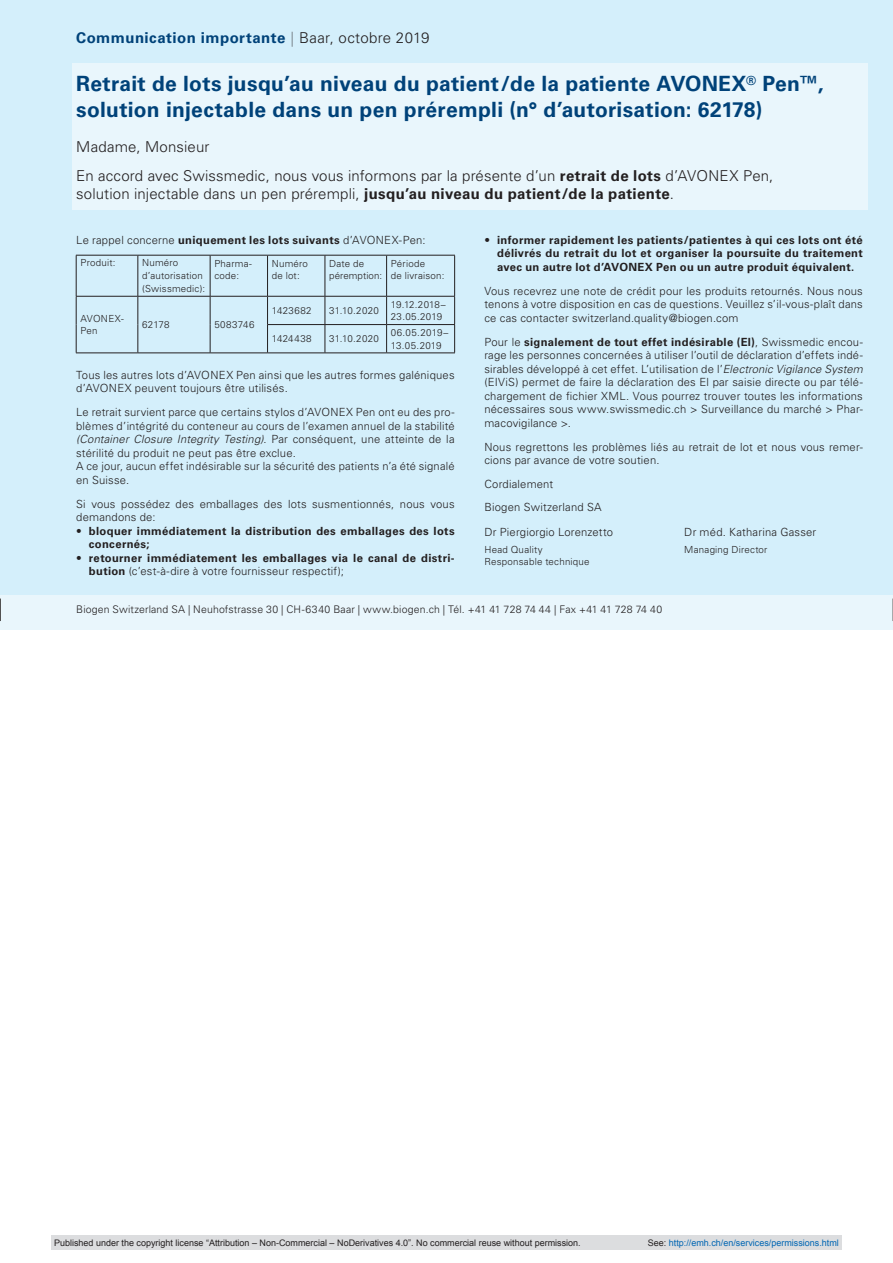
<style>
.page{position:relative;width:893px;height:1263px;background:#fff}
.page>*{position:absolute;margin:0;border:0;box-sizing:border-box;transform-origin:0 0}
.t1{font:700 21px/25.5px "Univers LT Std";letter-spacing:.015em;color:#004279}
.t2{font:300 15px/28.7px "Univers LT Std";letter-spacing:.01em;color:#231f20}
.t3{font:700 15px "Univers LT Std";letter-spacing:.03em;color:#004279}
.t4{font:300 11.25px/13.5px "Univers LT Std";letter-spacing:.015em;color:#231f20}
.t5{font:700 11.25px/13.5px "Univers LT Std";letter-spacing:.03em;color:#231f20}
.t6{font:300 10.5px "Univers LT Std";letter-spacing:.015em;color:#231f20}
.t7{font:300 9.75px/12.8px "Univers LT Std";letter-spacing:.025em;color:#231f20}
.t8{font:300 9.75px/12.8px "Univers LT Std";letter-spacing:.005em;color:#231f20}
.t9{font:300 9.75px "Univers LT Std";letter-spacing:.05em;color:#231f20}
.t10{font:9px "Arial";color:#231f20}
.t11{font:9px "Arial";color:#0166b3}
.s1{font-weight:300;color:#231f20}
.s2{font-weight:700}
.s3{font-style:italic}
.s4{font-weight:300}
.s5{color:#231f20}
</style>
<div class="page">
<div style="left:0;top:0;width:893px;height:630px;background:#d4effb"></div>
<div style="left:0;top:595px;width:893px;height:35px;background:#e9f6fc"></div>
<div style="left:72px;top:64px;width:795px;height:146px;background:#e9f6fc"></div>
<hr style="left:76px;top:255px;width:62px;height:1px;background:#231f20">
<hr style="left:76px;top:255px;width:1px;height:41px;background:#231f20">
<hr style="left:138px;top:255px;width:72px;height:1px;background:#231f20">
<hr style="left:138px;top:255px;width:1px;height:41px;background:#231f20">
<hr style="left:210px;top:255px;width:58px;height:1px;background:#231f20">
<hr style="left:210px;top:255px;width:1px;height:41px;background:#231f20">
<hr style="left:268px;top:255px;width:57px;height:1px;background:#231f20">
<hr style="left:267px;top:255px;width:1px;height:41px;background:#231f20">
<hr style="left:325px;top:255px;width:62px;height:1px;background:#231f20">
<hr style="left:325px;top:255px;width:1px;height:41px;background:#231f20">
<hr style="left:387px;top:255px;width:68px;height:1px;background:#231f20">
<hr style="left:386px;top:255px;width:1px;height:41px;background:#231f20">
<hr style="left:454px;top:255px;width:1px;height:41px;background:#231f20">
<hr style="left:76px;top:296px;width:62px;height:1px;background:#231f20">
<hr style="left:138px;top:296px;width:72px;height:1px;background:#231f20">
<hr style="left:210px;top:296px;width:58px;height:1px;background:#231f20">
<hr style="left:268px;top:296px;width:57px;height:1px;background:#231f20">
<hr style="left:325px;top:296px;width:62px;height:1px;background:#231f20">
<hr style="left:387px;top:296px;width:68px;height:1px;background:#231f20">
<svg style="left:76px;top:297px;width:1px;height:56px"></svg>
<svg style="left:138px;top:297px;width:1px;height:56px"></svg>
<svg style="left:210px;top:297px;width:1px;height:56px"></svg>
<hr style="left:267px;top:324px;width:58px;height:1px;background:#231f20">
<svg style="left:267px;top:297px;width:1px;height:56px"></svg>
<hr style="left:325px;top:324px;width:62px;height:1px;background:#231f20">
<svg style="left:325px;top:297px;width:1px;height:56px"></svg>
<hr style="left:387px;top:324px;width:68px;height:1px;background:#231f20">
<svg style="left:386px;top:297px;width:1px;height:56px"></svg>
<svg style="left:454px;top:297px;width:1px;height:56px"></svg>
<hr style="left:76px;top:353px;width:62px;height:1px;background:#231f20">
<hr style="left:138px;top:353px;width:72px;height:1px;background:#231f20">
<hr style="left:210px;top:353px;width:58px;height:1px;background:#231f20">
<hr style="left:268px;top:353px;width:57px;height:1px;background:#231f20">
<hr style="left:325px;top:353px;width:62px;height:1px;background:#231f20">
<hr style="left:387px;top:353px;width:68px;height:1px;background:#231f20">
<svg style="left:0;top:598px;width:1px;height:23px"></svg>
<svg style="left:892px;top:598px;width:1px;height:23px"></svg>
<div style="left:51px;top:1235px;width:791px;height:15px;background:#dcdddf"></div>
<h2 class="t3" style="left:76px;top:29px;width:355px">Communication importante <span class="s1">| Baar, octobre 2019</span></h2>
<h1 class="t1" style="left:76px;top:71px;width:749px">Retrait de lots jusqu’au niveau du patient/de la patiente AVONEX<sup>®</sup> Pen™, solution injectable dans un pen prérempli (n° d’autorisation: 62178)</h1>
<h2 class="t2" style="left:76px;top:132px;width:699px">Madame, Monsieur<br>En accord avec Swissmedic, nous vous informons par la présente d’un <span class="s2">retrait de lots</span> d’AVONEX Pen,</h2>
<h2 class="t2" style="left:76px;top:179px;width:599px">solution injectable dans un pen prérempli, <span class="s2">jusqu’au niveau du patient/de la patiente</span>.</h2>
<p class="t4" style="left:76px;top:233px;width:351px">Le rappel concerne <span class="s2">uniquement les lots suivants</span> d’AVONEX-Pen:</p>
<p class="t7" style="left:80px;top:257px;width:37px">Produit:</p>
<p class="t7" style="left:142px;top:257px;width:65px">Numéro d’autorisation (Swissmedic):</p>
<p class="t7" style="left:214px;top:257px;width:39px">Pharma&shy;code:</p>
<p class="t7" style="left:272px;top:257px;width:38px">Numéro de lot:</p>
<p class="t8" style="left:329px;top:257px;width:54px">Date de péremption:</p>
<p class="t7" style="left:391px;top:257px;width:55px">Période<br>de livraison:</p>
<p class="t7" style="left:80px;top:312px;width:45px">AVONEX-<br>Pen</p>
<p class="t7" style="left:142px;top:318px;width:29px">62178</p>
<p class="t9" style="left:214px;top:319px;width:42px">5083746</p>
<p class="t7" style="left:272px;top:304px;width:41px">1423682</p>
<p class="t7" style="left:329px;top:304px;width:51px">31.10.2020</p>
<p class="t7" style="left:391px;top:298px;width:56px">19.12.2018–<br>23.05.2019</p>
<p class="t7" style="left:272px;top:332px;width:41px">1424438</p>
<p class="t7" style="left:329px;top:332px;width:51px">31.10.2020</p>
<p class="t7" style="left:391px;top:326px;width:59px">06.05.2019–<br>13.05.2019</p>
<p class="t4" style="left:76px;top:368px;width:380px">Tous les autres lots d’AVONEX Pen ainsi que les autres formes galéniques d’AVONEX peuvent toujours être utilisés.</p>
<p class="t4" style="left:76px;top:406px;width:380px">Le retrait survient parce que certains stylos d’AVONEX Pen ont eu des pro&shy;blèmes d’intégrité du conteneur au cours de l’examen annuel de la stabilité <span class="s3">(Container Closure Integrity Testing)</span>. Par conséquent, une atteinte de la stérilité du produit ne peut pas être exclue.<br>A ce jour, aucun effet indésirable sur la sécurité des patients n’a été signalé en Suisse.</p>
<p class="t4" style="left:76px;top:497px;width:380px">Si vous possédez des emballages des lots susmentionnés, nous vous demandons de:</p>
<p class="t5" style="left:89px;top:524px;width:367px;text-indent:-13px"><span class="s4">•</span> bloquer immédiatement la distribution des emballages des lots concernés;</p>
<p class="t5" style="left:89px;top:551px;width:367px;text-indent:-13px"><span class="s4">•</span> retourner immédiatement les emballages via le canal de distri&shy;bution <span class="s4">(c’est-à-dire à votre fournisseur respectif);</span></p>
<p class="t5" style="left:497px;top:233px;width:367px;text-align:justify;text-indent:-13px"><span class="s4">•</span> informer rapidement les patients/patientes à qui ces lots ont été délivrés du retrait du lot et organiser la poursuite du traitement avec un autre lot d’AVONEX Pen ou un autre produit équivalent.</p>
<p class="t4" style="left:484px;top:284px;width:380px;text-align:justify">Vous recevrez une note de crédit pour les produits retournés. Nous nous tenons à votre disposition en cas de questions. Veuillez s’il-vous-plaît dans ce cas contacter switzerland.quality@biogen.com</p>
<p class="t4" style="left:484px;top:335px;width:380px;text-align:justify">Pour le <span class="s2">signalement de tout effet indésirable (El)</span>, Swissmedic encou&shy;rage les personnes concernées à utiliser l’outil de déclaration d’effets indé&shy;sirables développé à cet effet. L’utilisation de l’<span class="s3">Electronic Vigilance System </span>(EIViS) permet de faire la déclaration des El par saisie directe ou par télé&shy;chargement de fichier XML. Vous pourrez trouver toutes les informations nécessaires sous www.swissmedic.ch &gt; Surveillance du marché &gt; Phar&shy;macovigilance &gt;.</p>
<p class="t4" style="left:484px;top:440px;width:380px">Nous regrettons les problèmes liés au retrait de lot et nous vous remer&shy;cions par avance de votre soutien.</p>
<p class="t4" style="left:484px;top:473px;width:119px;line-height:22.5px">Cordialement<br>Biogen Switzerland SA</p>
<p class="t4" style="left:484px;top:526px;width:130px">Dr Piergiorgio Lorenzetto</p>
<p class="t7" style="left:484px;top:543px;width:107px;line-height:12px">Head Quality<br>Responsable technique</p>
<p class="t4" style="left:684px;top:526px;width:134px">Dr méd. Katharina Gasser</p>
<p class="t7" style="left:684px;top:543px;width:85px">Managing Director</p>
<p class="t6" style="left:76px;top:603px;width:587px">Biogen Switzerland SA | Neuhofstrasse 30 | CH-6340 Baar | www.biogen.ch | Tél. +41 41 728 74 44 | Fax +41 41 728 74 40</p>
<p class="t10" style="left:54px;top:1237px;width:528px">Published under the copyright license “Attribution – Non-Commercial – NoDerivatives 4.0”. No commercial reuse without permission.</p>
<p class="t11" style="left:648px;top:1237px;width:193px"><span class="s5">See:</span> http://emh.ch/en/services/permissions.html</p>
</div>
